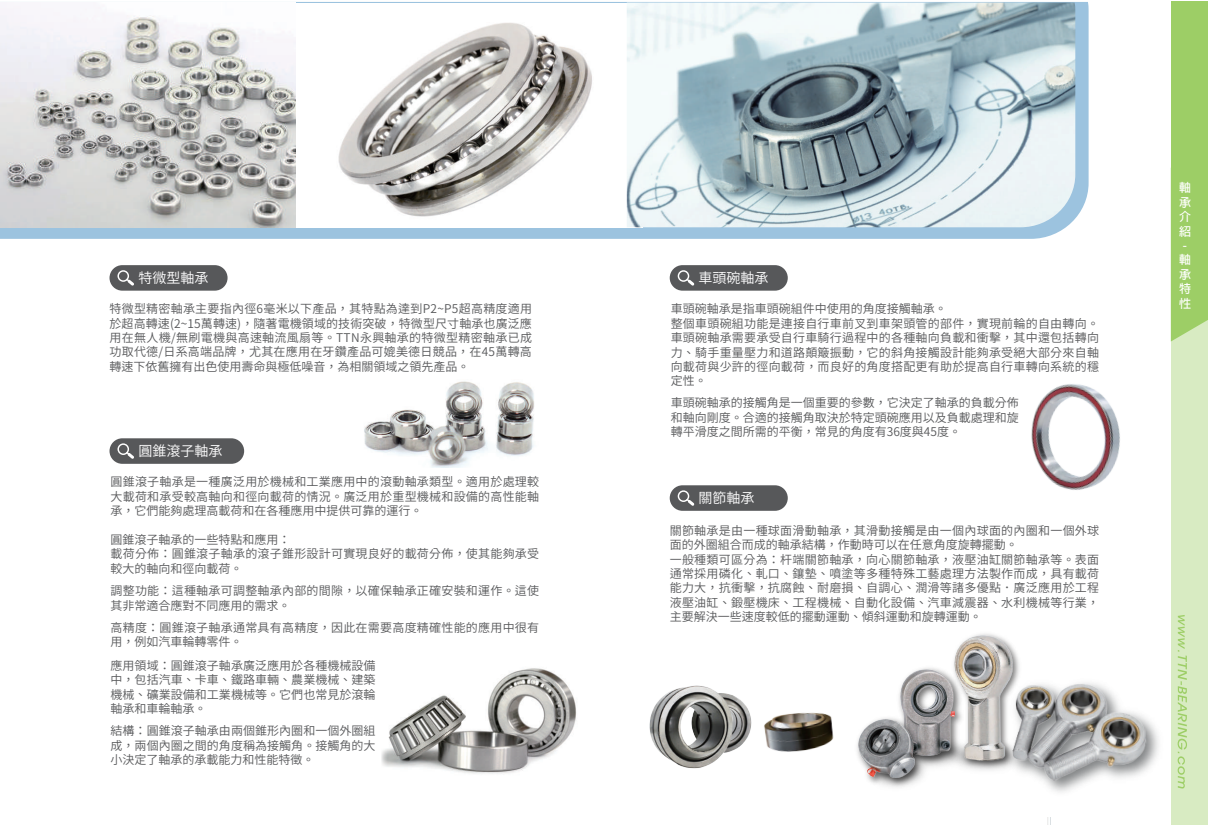
<style>
.page{position:relative;width:1208px;height:825px;background:#fff}
.page>*{position:absolute;margin:0;border:0;box-sizing:border-box;transform-origin:0 0}
.t1{font:14px "Gen Yo Gothic TW Normal TTF";color:#fff}
.t2{font:12px/14.4px "Gen Yo Gothic TW Normal TTF";letter-spacing:.02em;color:#57585a;text-align:justify}
.t3{font:700 12px/14.4px "Adobe Fan Heiti Std";color:#fff;text-align:center}
</style>
<div class="page">
<img style="left:1047px;top:817px;width:4px;height:8px">
<div style="left:1170px;top:1px;width:37px;height:824px;background:#d8ebc2"></div>
<div style="left:1170px;top:1px;width:37px;height:313px;background:#9dce66"></div>
<svg style="left:1170px;top:168px;width:38px;height:173px"></svg>
<svg style="left:0;top:2px;width:1088px;height:237px;background:#a6c8e1"></svg>
<img style="left:381px;top:668px;width:196px;height:106px">
<img style="left:0;top:3px;width:627px;height:224px">
<img style="left:627px;top:3px;width:448px;height:224px">
<div style="left:109px;top:265px;width:118px;height:26px;background:#57585a;border-radius:13px"></div>
<svg style="left:117px;top:270px;width:17px;height:16px"></svg>
<div style="left:109px;top:438px;width:135px;height:26px;background:#57585a;border-radius:13px"></div>
<svg style="left:117px;top:443px;width:17px;height:16px"></svg>
<div style="left:669px;top:485px;width:118px;height:26px;background:#57585a;border-radius:13px"></div>
<svg style="left:677px;top:490px;width:17px;height:16px"></svg>
<img style="left:1049px;top:721px;width:110px;height:71px">
<img style="left:1023px;top:683px;width:125px;height:100px">
<img style="left:899px;top:668px;width:38px;height:40px">
<img style="left:900px;top:669px;width:49px;height:44px">
<img style="left:857px;top:713px;width:66px;height:74px">
<img style="left:858px;top:719px;width:56px;height:59px">
<img style="left:923px;top:713px;width:126px;height:73px">
<img style="left:949px;top:633px;width:74px;height:138px">
<img style="left:955px;top:636px;width:57px;height:124px">
<img style="left:764px;top:712px;width:70px;height:40px">
<img style="left:649px;top:685px;width:103px;height:84px">
<img style="left:364px;top:381px;width:170px;height:86px">
<div style="left:669px;top:265px;width:118px;height:26px;background:#57585a;border-radius:13px"></div>
<svg style="left:677px;top:270px;width:17px;height:16px"></svg>
<img style="left:1031px;top:384px;width:89px;height:106px">
<svg style="left:1177px;top:615px;width:10px;height:173px"></svg>
<p class="t1" style="left:138px;top:270px;width:71px">特微型軸承</p>
<p class="t2" style="left:109px;top:302px;width:424px">特微型精密軸承主要指內徑6毫米以下產品，其特點為達到P2~P5超高精度適用於超高轉速(2~15萬轉速)，隨著電機領域的技術突破，特微型尺寸軸承也廣泛應用在無人機/無刷電機與高速軸流風扇等。TTN永興軸承的特微型精密軸承已成功取代德/日系高端品牌，尤其在應用在牙鑽產品可媲美德日競品，在45萬轉高轉速下依舊擁有出色使用壽命與極低噪音，為相關領域之領先產品。</p>
<p class="t1" style="left:138px;top:443px;width:85px">圓錐滾子軸承</p>
<p class="t2" style="left:110px;top:475px;width:430px">圓錐滾子軸承是一種廣泛用於機械和工業應用中的滾動軸承類型。適用於處理較大載荷和承受較高軸向和徑向載荷的情況。廣泛用於重型機械和設備的高性能軸承，它們能夠處理高載荷和在各種應用中提供可靠的運行。</p>
<p class="t2" style="left:110px;top:533px;width:430px;text-align:left">圓錐滾子軸承的一些特點和應用：<br>載荷分佈：圓錐滾子軸承的滾子錐形設計可實現良好的載荷分佈，使其能夠承受較大的軸向和徑向載荷。</p>
<p class="t2" style="left:110px;top:584px;width:430px">調整功能：這種軸承可調整軸承內部的間隙，以確保軸承正確安裝和運作。這使其非常適合應對不同應用的需求。</p>
<p class="t2" style="left:110px;top:621px;width:430px">高精度：圓錐滾子軸承通常具有高精度，因此在需要高度精確性能的應用中很有用，例如汽車輪轉零件。</p>
<p class="t2" style="left:110px;top:658px;width:267px">應用領域：圓錐滾子軸承廣泛應用於各種機械設備中，包括汽車、卡車、鐵路車輛、農業機械、建築機械、礦業設備和工業機械等。它們也常見於滾輪軸承和車輪軸承。</p>
<p class="t2" style="left:110px;top:724px;width:267px">結構：圓錐滾子軸承由兩個錐形內圈和一個外圈組成，兩個內圈之間的角度稱為接觸角。接觸角的大小決定了軸承的承載能力和性能特徵。</p>
<p class="t1" style="left:698px;top:270px;width:71px">車頭碗軸承</p>
<p class="t2" style="left:670px;top:302px;width:430px;text-align:left">車頭碗軸承是指車頭碗組件中使用的角度接觸軸承。<br>整個車頭碗組功能是連接自行車前叉到車架頭管的部件，實現前輪的自由轉向。車頭碗軸承需要承受自行車騎行過程中的各種軸向負載和衝擊，其中還包括轉向力、騎手重量壓力和道路顛簸振動，它的斜角接觸設計能夠承受絕大部分來自軸向載荷與少許的徑向載荷，而良好的角度搭配更有助於提高自行車轉向系統的穩定性。</p>
<p class="t2" style="left:670px;top:396px;width:349px">車頭碗軸承的接觸角是一個重要的參數，它決定了軸承的負載分佈和軸向剛度。合適的接觸角取決於特定頭碗應用以及負載處理和旋轉平滑度之間所需的平衡，常見的角度有36度與45度。</p>
<p class="t1" style="left:698px;top:490px;width:57px">關節軸承</p>
<p class="t2" style="left:669px;top:523px;width:431px;text-align:left">關節軸承是由一種球面滑動軸承，其滑動接觸是由一個內球面的內圈和一個外球面的外圈組合而成的軸承結構，作動時可以在任意角度旋轉擺動。<br>一般種類可區分為：杆端關節軸承，向心關節軸承，液壓油缸關節軸承等。表面通常採用磷化、軋口、鑲墊、噴塗等多種特殊工藝處理方法製作而成，具有載荷能力大，抗衝擊，抗腐蝕、耐磨損、自調心、潤滑等諸多優點．廣泛應用於工程液壓油缸、鍛壓機床、工程機械、自動化設備、汽車減震器、水利機械等行業，主要解決一些速度較低的擺動運動、傾斜運動和旋轉運動。</p>
<p class="t3" style="left:1179px;top:181px;width:13px">軸承介紹-軸承特性</p>
</div>
